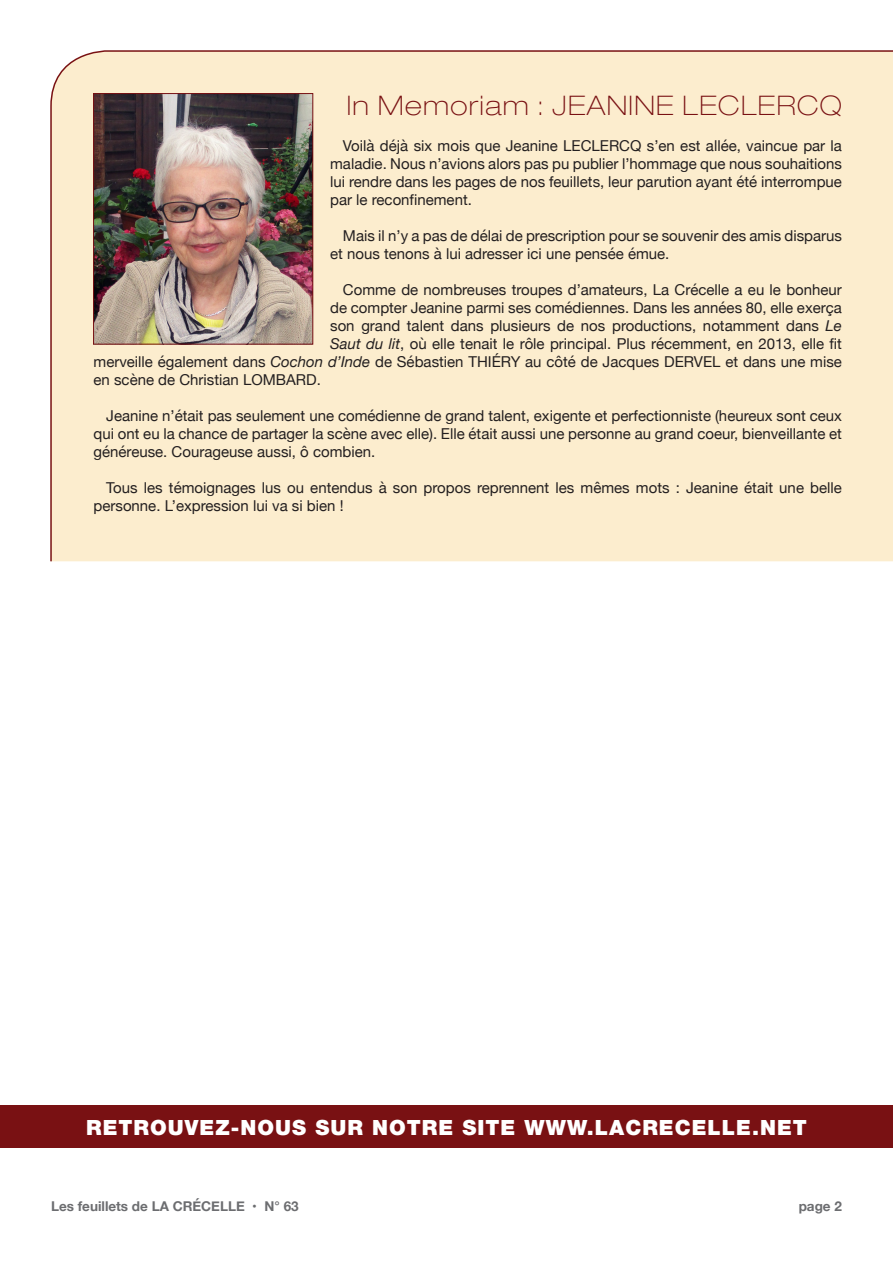
<style>
.page{position:relative;width:893px;height:1263px;background:#fff}
.page>*{position:absolute;margin:0;border:0;box-sizing:border-box;transform-origin:0 0}
.Titre_rubrique{font:100 expanded 27px "Helvetica Neue";letter-spacing:.05em;color:#791113}
.Grand_titre{font:900 21px "Helvetica Neue";letter-spacing:.05em;color:#fff}
.Body{font:15px/18px "Helvetica Neue";color:#231f20;text-align:justify}
.t1{font:700 13.5px "Helvetica Neue";color:#6c6d70}
.s1{font-style:italic}
</style>
<div class="page">
<svg style="left:50px;top:50px;width:843px;height:512px;background:#ecdcc0"></svg>
<div style="left:0;top:1106px;width:893px;height:42px;background:#791113"></div>
<p class="Titre_rubrique" style="left:347px;top:89px;width:497px">In Memoriam : JEANINE LECLERCQ</p>
<p class="Body" style="left:330px;top:137px;width:513px;text-indent:13px">Voilà déjà six mois que Jeanine LECLERCQ s’en est allée, vaincue par la maladie. Nous n’avions alors pas pu publier l’hommage que nous souhaitions lui rendre dans les pages de nos feuillets, leur parution ayant été interrompue par le reconfinement.</p>
<p class="Body" style="left:330px;top:227px;width:513px;text-indent:13px">Mais il n’y a pas de délai de prescription pour se souvenir des amis disparus et nous tenons à lui adresser ici une pensée émue.</p>
<p class="Body" style="left:343px;top:281px;width:500px">Comme de nombreuses troupes d’amateurs, La Crécelle a eu le bonheur</p>
<p class="Body" style="left:330px;top:299px;width:513px">de compter Jeanine parmi ses comédiennes. Dans les années 80, elle exerça</p>
<p class="Body" style="left:330px;top:317px;width:513px">son grand talent dans plusieurs de nos productions, notamment dans <span class="s1">Le</span></p>
<p class="Body" style="left:330px;top:335px;width:513px"><span class="s1">Saut du lit</span>, où elle tenait le rôle principal. Plus récemment, en 2013, elle fit</p>
<p class="Body" style="left:94px;top:353px;width:750px">merveille également dans <span class="s1">Cochon d’Inde</span> de Sébastien THIÉRY au côté de Jacques DERVEL et dans une mise</p>
<p class="Body" style="left:94px;top:371px;width:229px">en scène de Christian LOMBARD.</p>
<p class="Body" style="left:94px;top:407px;width:750px;text-indent:13px">Jeanine n’était pas seulement une comédienne de grand talent, exigente et perfectionniste (heureux sont ceux qui ont eu la chance de partager la scène avec elle). Elle était aussi une personne au grand coeur, bienveillante et généreuse. Courageuse aussi, ô combien.</p>
<p class="Body" style="left:94px;top:479px;width:750px;text-indent:13px">Tous les témoignages lus ou entendus à son propos reprennent les mêmes mots : Jeanine était une belle personne. L’expression lui va si bien !</p>
<p class="Grand_titre" style="left:86px;top:1115px;width:722px">RETROUVEZ-NOUS SUR NOTRE SITE WWW.LACRECELLE.NET</p>
<p class="t1" style="left:51px;top:1196px;width:249px">Les feuillets de LA CRÉCELLE • N° 63</p>
<p class="t1" style="left:799px;top:1196px;width:45px">page 2</p>
</div>
